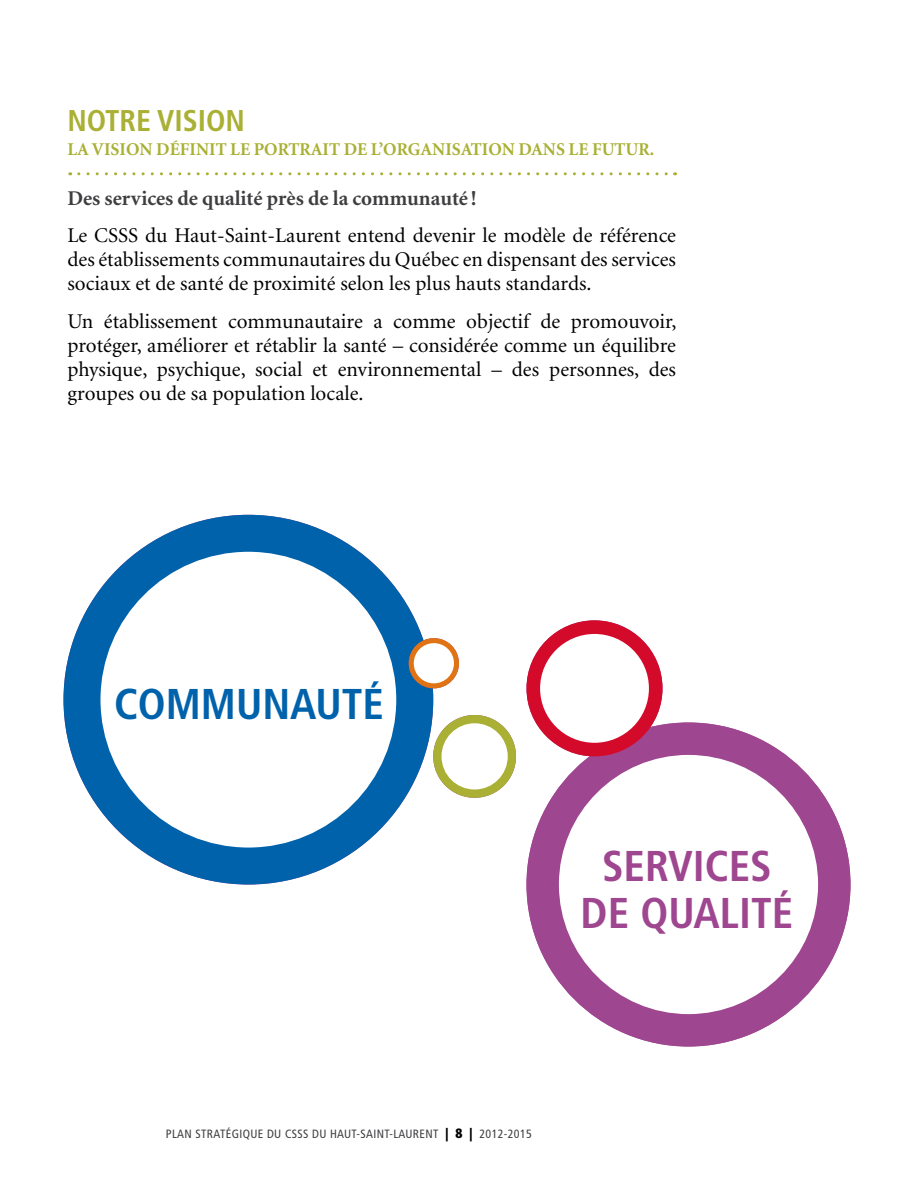
<style>
.page{position:relative;width:918px;height:1188px;background:#fff}
.page>*{position:absolute;margin:0;border:0;box-sizing:border-box;transform-origin:0 0}
.t1{font:700 condensed 43.05px/47.4px "Frutiger";color:#9f4690;text-align:center}
.t2{font:700 condensed 43.05px "Frutiger";color:#0062ab}
.t3{font:700 condensed 30px "Frutiger";color:#a9b033}
.t4{font:21px/24px "Minion";color:#000;text-align:justify}
.t5{font:700 21px "Minion";color:#3e3d40}
.t6{font:700 18px "Minion";color:#a9b033}
.t7{font:condensed 12px "Frutiger";letter-spacing:.03em;color:#3e3d40}
.s1{font-weight:900;font-size:13.5px;color:#000}
</style>
<div class="page">
<svg style="left:79px;top:172px;width:597px;height:3px"></svg>
<div style="left:526px;top:723px;width:324px;height:324px;background:#9f4690;border-radius:50%"></div>
<div style="left:559px;top:755px;width:259px;height:259px;background:#fff;border-radius:50%"></div>
<div style="left:64px;top:515px;width:369px;height:370px;background:#0062ab;border-radius:50%"></div>
<div style="left:100px;top:552px;width:296px;height:296px;background:#fff;border-radius:50%"></div>
<div style="left:527px;top:620px;width:136px;height:136px;background:#d40a2b;border-radius:50%"></div>
<div style="left:540px;top:634px;width:109px;height:109px;background:#fff;border-radius:50%"></div>
<div style="left:433px;top:715px;width:83px;height:83px;background:#a9b033;border-radius:50%"></div>
<div style="left:442px;top:723px;width:66px;height:67px;background:#fff;border-radius:50%"></div>
<div style="left:409px;top:638px;width:50px;height:50px;background:#e07414;border-radius:50%"></div>
<div style="left:414px;top:643px;width:40px;height:40px;background:#fff;border-radius:50%"></div>
<h2 class="t3" style="left:68px;top:102px;width:179px">NOTRE VISION</h2>
<p class="t6" style="left:68px;top:140px;width:588px">LA VISION DÉFINIT LE PORTRAIT DE L’ORGANISATION DANS LE FUTUR.</p>
<p class="t5" style="left:68px;top:187px;width:410px">Des services de qualité près de la communauté !</p>
<p class="t4" style="left:68px;top:224px;width:610px">Le CSSS du Haut-Saint-Laurent entend devenir le modèle de référence des établissements communautaires du Québec en dispensant des services sociaux et de santé de proximité selon les plus hauts standards.</p>
<p class="t4" style="left:68px;top:310px;width:611px">Un établissement communautaire a comme objectif de promouvoir, protéger, améliorer et rétablir la santé – considérée comme un équilibre physique, psychique, social et environnemental – des personnes, des groupes ou de sa population locale.</p>
<h1 class="t2" style="left:114px;top:679px;width:272px">COMMUNAUTÉ</h1>
<h1 class="t1" style="left:581px;top:842px;width:214px">SERVICES<br>DE QUALITÉ</h1>
<p class="t7" style="left:166px;top:1127px;width:368px">PLAN STRATÉGIQUE DU CSSS DU HAUT-SAINT-LAURENT <span class="s1">| 8 |</span> 2012-2015</p>
</div>
